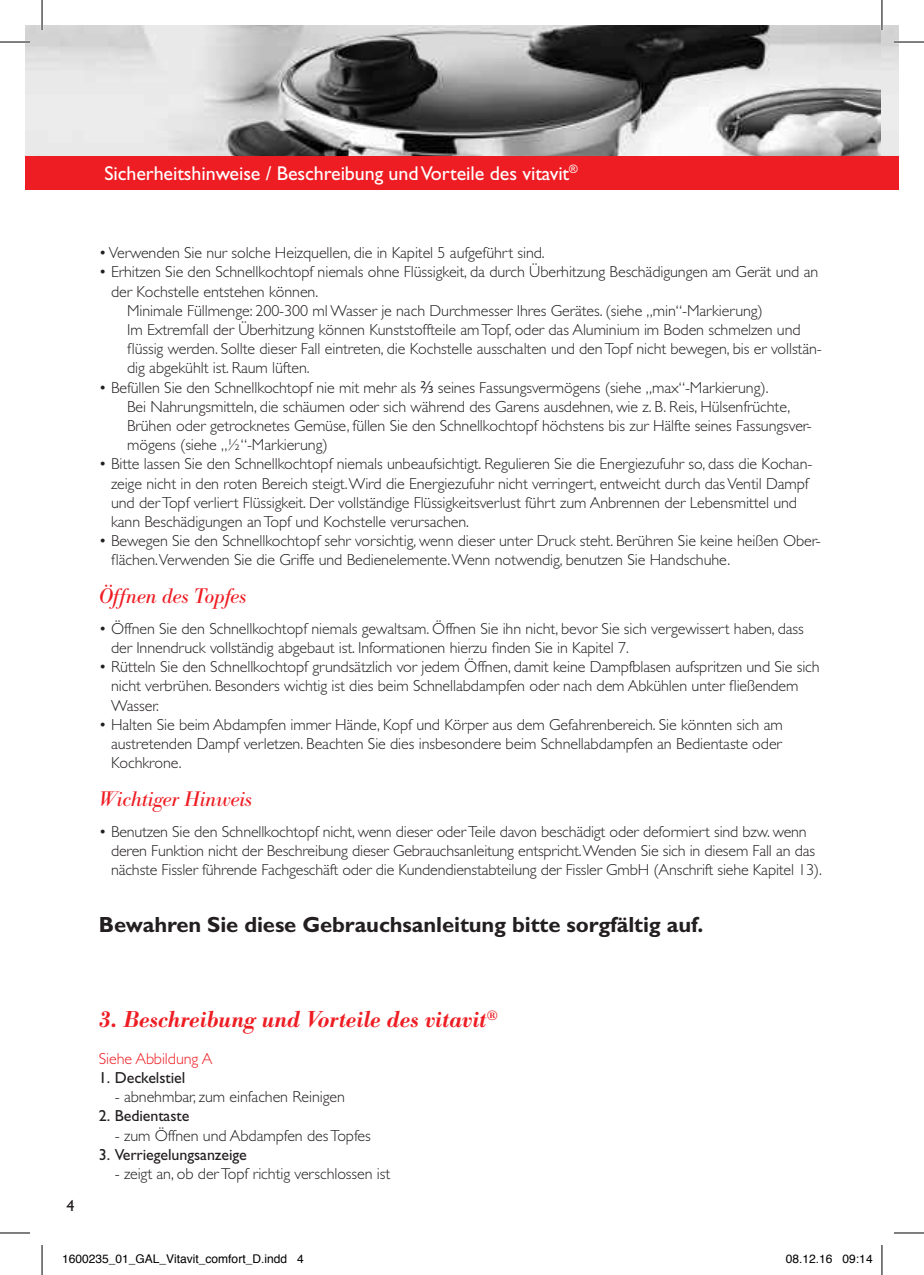
<style>
.page{position:relative;width:924px;height:1275px;background:#fff}
.page>*{position:absolute;margin:0;border:0;box-sizing:border-box;transform-origin:0 0}
.t1{font:italic 600 24px "Bodoni Antiqua T";color:#ee1d23}
.t2{font:700 22px "Gill Sans";letter-spacing:-.005em;color:#231f20}
.t3{font:italic 22px "Bodoni Antiqua T";letter-spacing:-.005em;color:#ee1d23}
.t4{font:20px "Gill Sans";letter-spacing:-.005em;color:#fff}
.t5{font:300 16px/19.2px "Gill Sans";letter-spacing:-.005em;color:#231f20}
.t6{font:16px "Gill Sans";letter-spacing:-.005em;color:#231f20}
.t7{font:300 16px "Gill Sans";letter-spacing:-.005em;color:#ee1d23}
.t8{font:12px "Helvetica";color:#000}
.s1{font-family:"Koz Go Pr 6 N";font-weight:400}
</style>
<div class="page">
<img style="left:25px;top:25px;width:873px;height:130px">
<div style="left:25px;top:155px;width:856px;height:34px;background:#ee1d23"></div>
<div style="left:881px;top:155px;width:17px;height:34px;background:#ee1d23"></div>
<hr style="left:0;top:41px;width:30px;height:2px;background:#fff">
<hr style="left:893px;top:41px;width:30px;height:2px;background:#fff">
<hr style="left:41px;top:0;width:2px;height:30px;background:#fff">
<hr style="left:880px;top:0;width:2px;height:30px;background:#fff">
<hr style="left:0;top:42px;width:30px;height:1px;background:#000">
<hr style="left:893px;top:42px;width:30px;height:1px;background:#000">
<hr style="left:0;top:1232px;width:30px;height:1px;background:#000">
<hr style="left:893px;top:1232px;width:30px;height:1px;background:#000">
<hr style="left:42px;top:0;width:1px;height:30px;background:#000">
<hr style="left:42px;top:1245px;width:1px;height:30px;background:#000">
<hr style="left:881px;top:0;width:1px;height:30px;background:#000">
<hr style="left:881px;top:1245px;width:1px;height:30px;background:#000">
<p class="t4" style="left:104px;top:162px;width:474px">Sicherheitshinweise / Beschreibung und Vorteile des vitavit<sup>®</sup></p>
<p class="t5" style="left:99px;top:243px;width:447px">• Verwenden Sie nur solche Heizquellen, die in Kapitel 5 aufgeführt sind.</p>
<p class="t5" style="left:99px;top:263px;width:720px">• Erhitzen Sie den Schnellkochtopf niemals ohne Flüssigkeit, da durch Überhitzung Beschädigungen am Gerät und an</p>
<p class="t5" style="left:111px;top:282px;width:208px">der Kochstelle entstehen können.</p>
<p class="t5" style="left:127px;top:301px;width:637px">Minimale Füllmenge: 200-300 ml Wasser je nach Durchmesser Ihres Gerätes. (siehe „min“-Markierung)</p>
<p class="t5" style="left:127px;top:320px;width:674px">Im Extremfall der Überhitzung können Kunststoffteile am Topf, oder das Aluminium im Boden schmelzen und</p>
<p class="t5" style="left:127px;top:339px;width:696px">flüssig werden. Sollte dieser Fall eintreten, die Kochstelle ausschalten und den Topf nicht bewegen, bis er vollstän-</p>
<p class="t5" style="left:127px;top:359px;width:184px">dig abgekühlt ist. Raum lüften.</p>
<p class="t5" style="left:127px;top:378px;width:686px;text-indent:-28px">• Befüllen Sie den Schnellkochtopf nie mit mehr als <span class="s1">⅔</span> seines Fassungsvermögens (siehe „max“-Markierung).<br>Bei Nahrungsmitteln, die schäumen oder sich während des Garens ausdehnen, wie z. B. Reis, Hülsenfrüchte, Brühen oder getrocknetes Gemüse, füllen Sie den Schnellkochtopf höchstens bis zur Hälfte seines Fassungsver&shy;mögens (siehe „½“-Markierung)</p>
<p class="t5" style="left:111px;top:455px;width:702px;text-indent:-12px">• Bitte lassen Sie den Schnellkochtopf niemals unbeaufsichtigt. Regulieren Sie die Energiezufuhr so, dass die Kochan&shy;zeige nicht in den roten Bereich steigt. Wird die Energiezufuhr nicht verringert, entweicht durch das Ventil Dampf und der Topf verliert Flüssigkeit. Der vollständige Flüssigkeitsverlust führt zum Anbrennen der Lebensmittel und kann Beschädigungen an Topf und Kochstelle verursachen.</p>
<p class="t5" style="left:111px;top:531px;width:711px;text-indent:-12px">• Bewegen Sie den Schnellkochtopf sehr vorsichtig, wenn dieser unter Druck steht. Berühren Sie keine heißen Ober&shy;flächen.Verwenden Sie die Griffe und Bedienelemente. Wenn notwendig, benutzen Sie Handschuhe.</p>
<h2 class="t3" style="left:99px;top:583px;width:149px">Öffnen des Topfes</h2>
<p class="t5" style="left:111px;top:619px;width:694px;text-indent:-12px">• Öffnen Sie den Schnellkochtopf niemals gewaltsam. Öffnen Sie ihn nicht, bevor Sie sich vergewissert haben, dass der Innendruck vollständig abgebaut ist. Informationen hierzu finden Sie in Kapitel 7.</p>
<p class="t5" style="left:111px;top:657px;width:709px;text-indent:-12px">• Rütteln Sie den Schnellkochtopf grundsätzlich vor jedem Öffnen, damit keine Dampfblasen aufspritzen und Sie sich nicht verbrühen. Besonders wichtig ist dies beim Schnellabdampfen oder nach dem Abkühlen unter fließendem<br>Wasser.</p>
<p class="t5" style="left:111px;top:715px;width:673px;text-align:justify;text-indent:-12px">• Halten Sie beim Abdampfen immer Hände, Kopf und Körper aus dem Gefahrenbereich. Sie könnten sich am austretenden Dampf verletzen. Beachten Sie dies insbesondere beim Schnellabdampfen an Bedientaste oder Kochkrone.</p>
<h2 class="t3" style="left:99px;top:786px;width:155px">Wichtiger Hinweis</h2>
<p class="t5" style="left:111px;top:821px;width:712px;text-indent:-12px">• Benutzen Sie den Schnellkochtopf nicht, wenn dieser oder Teile davon beschädigt oder deformiert sind bzw. wenn deren Funktion nicht der Beschreibung dieser Gebrauchsanleitung entspricht. Wenden Sie sich in diesem Fall an das nächste Fissler führende Fachgeschäft oder die Kundendienstabteilung der Fissler GmbH (Anschrift siehe Kapitel 13).</p>
<h2 class="t2" style="left:99px;top:911px;width:606px">Bewahren Sie diese Gebrauchsanleitung bitte sorgfältig auf.</h2>
<p class="t6" style="left:66px;top:1196px;width:9px">4</p>
<h1 class="t1" style="left:99px;top:1005px;width:400px">3. Beschreibung und Vorteile des vitavit<sup>®</sup></h1>
<p class="t7" style="left:99px;top:1049px;width:115px">Siehe Abbildung A</p>
<p class="t6" style="left:99px;top:1068px;width:88px">1. Deckelstiel</p>
<p class="t5" style="left:115px;top:1087px;width:231px">- abnehmbar, zum einfachen Reinigen</p>
<p class="t6" style="left:99px;top:1106px;width:92px">2. Bedientaste</p>
<p class="t5" style="left:115px;top:1125px;width:257px">- zum Öffnen und Abdampfen des Topfes</p>
<p class="t6" style="left:99px;top:1145px;width:150px">3. Verriegelungsanzeige</p>
<p class="t5" style="left:115px;top:1164px;width:277px">- zeigt an, ob der Topf richtig verschlossen ist</p>
<p class="t8" style="left:62px;top:1249px;width:243px">1600235_01_GAL_Vitavit_comfort_D.indd 4</p>
<p class="t8" style="left:785px;top:1249px;width:88px">08.12.16 09:14</p>
</div>
